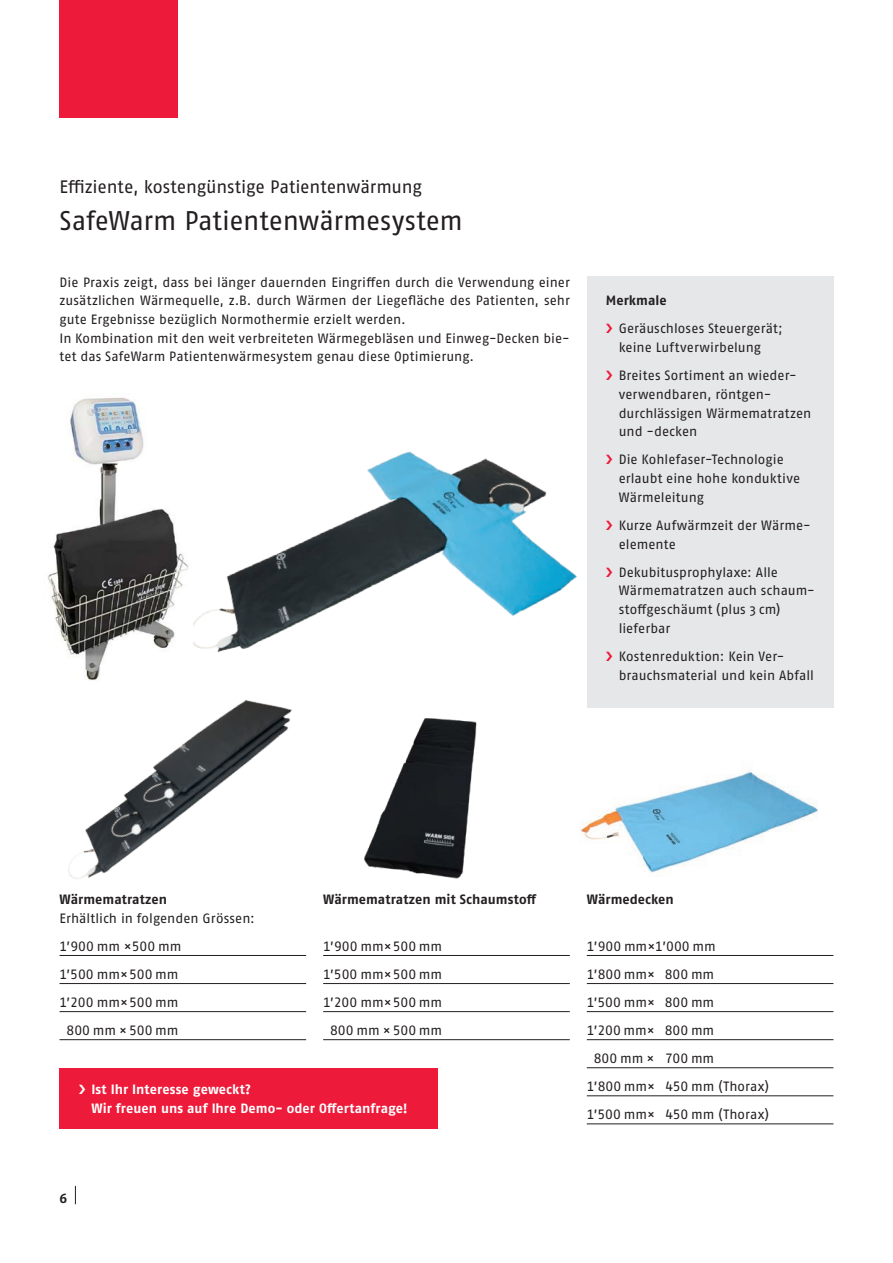
<style>
.page{position:relative;width:893px;height:1263px;background:#fff}
.page>*{position:absolute;margin:0;border:0;box-sizing:border-box;transform-origin:0 0}
.t1{font:27px "Fago OT";letter-spacing:-.005em;color:#231f20}
.t2{font:18px "Fago OT";letter-spacing:-.01em;color:#231f20}
.t3{font:13.5px/18.8px "Fago OT";color:#231f20}
.t4{font:700 13.5px/18.8px "Fago OT";letter-spacing:.005em;color:#fff}
.t5{font:700 13.5px "Fago OT";color:#231f20}
</style>
<div class="page">
<div style="left:60px;top:0;width:118px;height:118px;background:#ed1a3a"></div>
<img style="left:193px;top:451px;width:384px;height:202px">
<div style="left:587px;top:276px;width:246px;height:432px;background:#e6e7e9"></div>
<div style="left:60px;top:1068px;width:378px;height:60px;background:#ed1a3a"></div>
<hr style="left:60px;top:955px;width:246px;height:1px;background:#231f20">
<hr style="left:60px;top:983px;width:246px;height:1px;background:#231f20">
<hr style="left:60px;top:1011px;width:246px;height:1px;background:#231f20">
<hr style="left:60px;top:1039px;width:246px;height:1px;background:#231f20">
<hr style="left:323px;top:955px;width:247px;height:1px;background:#231f20">
<hr style="left:323px;top:983px;width:247px;height:1px;background:#231f20">
<hr style="left:323px;top:1011px;width:247px;height:1px;background:#231f20">
<hr style="left:323px;top:1039px;width:247px;height:1px;background:#231f20">
<hr style="left:587px;top:955px;width:246px;height:1px;background:#231f20">
<hr style="left:587px;top:983px;width:246px;height:1px;background:#231f20">
<hr style="left:587px;top:1011px;width:246px;height:1px;background:#231f20">
<hr style="left:587px;top:1039px;width:246px;height:1px;background:#231f20">
<hr style="left:587px;top:1067px;width:246px;height:1px;background:#231f20">
<hr style="left:587px;top:1095px;width:246px;height:1px;background:#231f20">
<hr style="left:587px;top:1123px;width:246px;height:1px;background:#231f20">
<img style="left:364px;top:718px;width:113px;height:161px">
<img style="left:580px;top:769px;width:237px;height:104px">
<img style="left:47px;top:397px;width:142px;height:282px">
<img style="left:68px;top:679px;width:224px;height:200px">
<svg style="left:75px;top:1186px;width:1px;height:18px"></svg>
<h2 class="t2" style="left:60px;top:176px;width:364px">Effiziente, kostengünstige Patientenwärmung</h2>
<h1 class="t1" style="left:60px;top:205px;width:405px">SafeWarm Patientenwärmesystem</h1>
<p class="t3" style="left:60px;top:272px;width:512px">Die Praxis zeigt, dass bei länger dauernden Eingriffen durch die Verwendung einer zusätzlichen Wärmequelle, z.B. durch Wärmen der Liegefläche des Patienten, sehr gute Ergebnisse bezüglich Normothermie erzielt werden.<br>In Kombination mit den weit verbreiteten Wärmegebläsen und Einweg-Decken bie&shy;tet das SafeWarm Patientenwärmesystem genau diese Optimierung.</p>
<p class="t5" style="left:606px;top:292px;width:62px">Merkmale</p>
<p class="t3" style="left:619px;top:319px;width:165px">Geräuschloses Steuergerät; keine Luftverwirbelung</p>
<p class="t3" style="left:619px;top:366px;width:194px">Breites Sortiment an wieder&shy;verwendbaren, röntgen&shy;durchlässigen Wärmematratzen und -decken</p>
<p class="t3" style="left:619px;top:450px;width:183px">Die Kohlefaser-Technologie erlaubt eine hohe konduktive<br>Wärmeleitung</p>
<p class="t3" style="left:619px;top:516px;width:194px">Kurze Aufwärmzeit der Wärme&shy;elemente</p>
<p class="t3" style="left:619px;top:563px;width:198px">Dekubitusprophylaxe: Alle<br>Wärmematratzen auch schaum&shy;stoffgeschäumt (plus 3 cm) lieferbar</p>
<p class="t3" style="left:619px;top:647px;width:197px">Kostenreduktion: Kein Ver&shy;brauchsmaterial und kein Abfall</p>
<p class="t5" style="left:60px;top:891px;width:109px">Wärmematratzen</p>
<p class="t3" style="left:60px;top:909px;width:197px">Erhältlich in folgenden Grössen:</p>
<p class="t3" style="left:60px;top:937px;width:123px">1’900 mm ×500 mm</p>
<p class="t3" style="left:60px;top:965px;width:121px">1’500 mm×500 mm</p>
<p class="t3" style="left:60px;top:993px;width:121px">1’200 mm×500 mm</p>
<p class="t3" style="left:66px;top:1021px;width:114px">800 mm ×500 mm</p>
<p class="t5" style="left:323px;top:891px;width:215px">Wärmematratzen mit Schaumstoff</p>
<p class="t3" style="left:323px;top:932px;width:121px;line-height:28px;text-align:center">1’900 mm×500 mm<br>1’500 mm×500 mm<br>1’200 mm×500 mm<br>800 mm ×500 mm</p>
<p class="t4" style="left:91px;top:1080px;width:318px">Ist Ihr Interesse geweckt?<br>Wir freuen uns auf Ihre Demo- oder Offertanfrage!</p>
<p class="t5" style="left:60px;top:1190px;width:9px">6</p>
<p class="t5" style="left:587px;top:891px;width:89px">Wärmedecken</p>
<p class="t3" style="left:587px;top:937px;width:130px">1’900 mm×1’000 mm</p>
<p class="t3" style="left:587px;top:965px;width:129px">1’800 mm× 800 mm</p>
<p class="t3" style="left:587px;top:993px;width:129px">1’500 mm× 800 mm</p>
<p class="t3" style="left:587px;top:1021px;width:129px">1’200 mm× 800 mm</p>
<p class="t3" style="left:594px;top:1049px;width:122px">800 mm × 700 mm</p>
<p class="t3" style="left:587px;top:1077px;width:184px">1’800 mm× 450 mm (Thorax)</p>
<p class="t3" style="left:587px;top:1105px;width:184px">1’500 mm× 450 mm (Thorax)</p>
</div>
